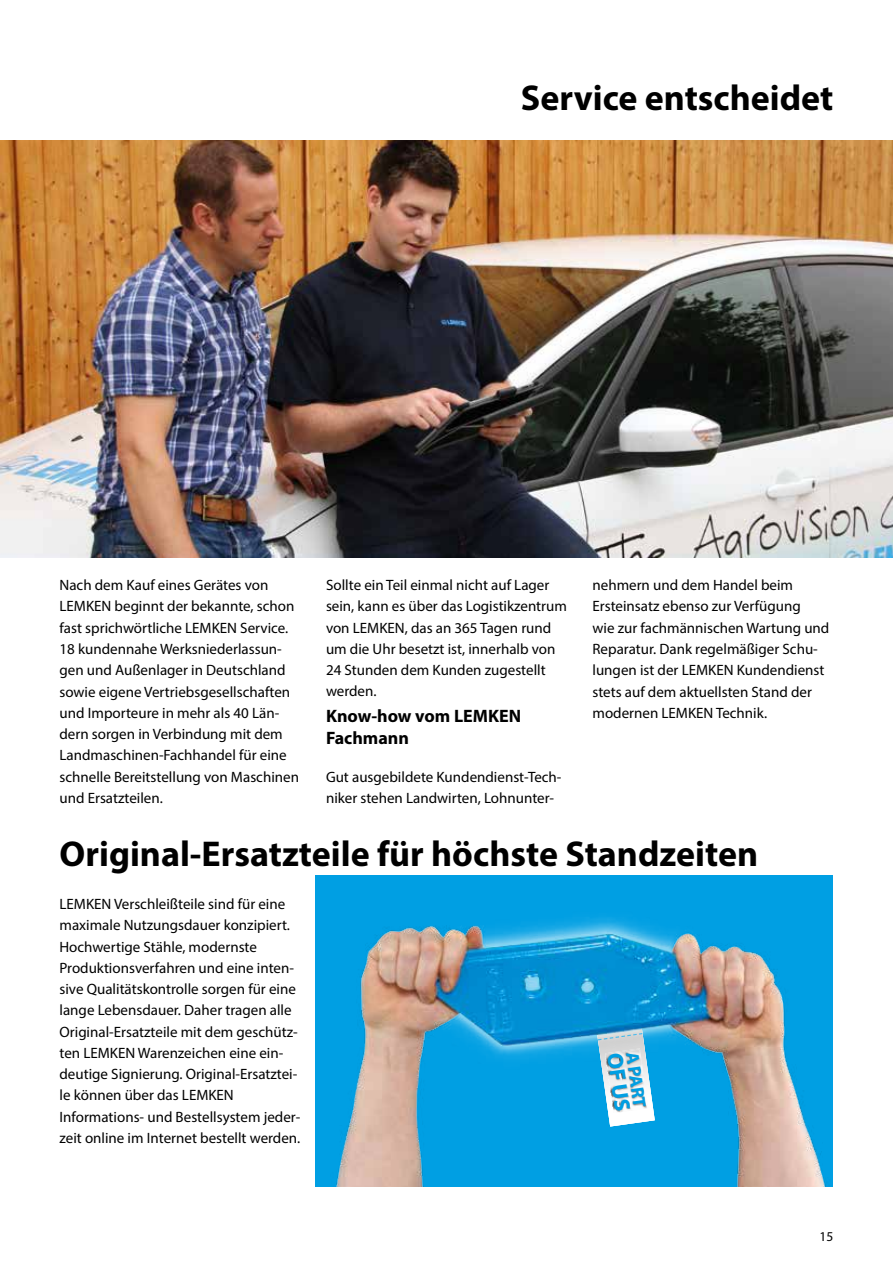
<style>
.page{position:relative;width:893px;height:1263px;background:#fff}
.page>*{position:absolute;margin:0;border:0;box-sizing:border-box;transform-origin:0 0}
.t1{font:700 36px "Myriad Pro";color:#000}
.t2{font:700 22.35px "Myriad Pro";color:#009fe3}
.t3{font:700 18px/21.6px "Myriad Pro";color:#000}
.t4{font:700 18px "Myriad Pro";color:#009fe3}
.t5{font:15px/21.3px "Myriad Pro";color:#000}
.t6{font:13.5px "Myriad Pro";color:#000}
</style>
<div class="page">
<img style="left:0;top:140px;width:893px;height:417px">
<div style="left:315px;top:875px;width:517px;height:311px;background:#009fe3"></div>
<img style="left:336px;top:884px;width:497px;height:302px">
<h1 class="t1" style="left:521px;top:74px;width:314px">Service entscheidet</h1>
<p class="t5" style="left:60px;top:574px;width:241px">Nach dem Kauf eines Gerätes von LEMKEN beginnt der bekannte, schon fast sprichwörtliche LEMKEN Service.<br>18 kundennahe Werksniederlassun&shy;gen und Außenlager in Deutschland sowie eigene Vertriebsgesellschaften und Importeure in mehr als 40 Län&shy;dern sorgen in Verbindung mit dem Landmaschinen-Fachhandel für eine schnelle Bereitstellung von Maschinen und Ersatzteilen.</p>
<p class="t5" style="left:326px;top:574px;width:242px">Sollte ein Teil einmal nicht auf Lager sein, kann es über das Logistikzentrum von LEMKEN, das an 365 Tagen rund um die Uhr besetzt ist, innerhalb von<br>24 Stunden dem Kunden zugestellt werden.</p>
<p class="t3" style="left:326px;top:705px;width:197px">Know-how vom LEMKEN<br>Fachmann</p>
<p class="t5" style="left:326px;top:766px;width:237px">Gut ausgebildete Kundendienst-Tech&shy;niker stehen Landwirten, Lohnunter-</p>
<p class="t5" style="left:592px;top:574px;width:238px">nehmern und dem Handel beim<br>Ersteinsatz ebenso zur Verfügung<br>wie zur fachmännischen Wartung und<br>Reparatur. Dank regelmäßiger Schu&shy;lungen ist der LEMKEN Kundendienst stets auf dem aktuellsten Stand der modernen LEMKEN Technik.</p>
<h1 class="t1" style="left:60px;top:830px;width:700px">Original-Ersatzteile für höchste Standzeiten</h1>
<p class="t5" style="left:60px;top:893px;width:242px">LEMKEN Verschleißteile sind für eine maximale Nutzungsdauer konzipiert.<br>Hochwertige Stähle, modernste Produktionsverfahren und eine inten&shy;sive Qualitätskontrolle sorgen für eine lange Lebensdauer. Daher tragen alle Original-Ersatzteile mit dem geschütz&shy;ten LEMKEN Warenzeichen eine ein&shy;deutige Signierung. Original-Ersatztei&shy;le können über das LEMKEN Informations- und Bestellsystem jeder&shy;zeit online im Internet bestellt werden.</p>
<p class="t4" style="left:644px;top:1050px;width:58px;rotate:82deg">A PART</p>
<h2 class="t2" style="left:629px;top:1051px;width:60px;rotate:82deg">OF US</h2>
<p class="t6" style="left:820px;top:1228px;width:15px">15</p>
</div>
